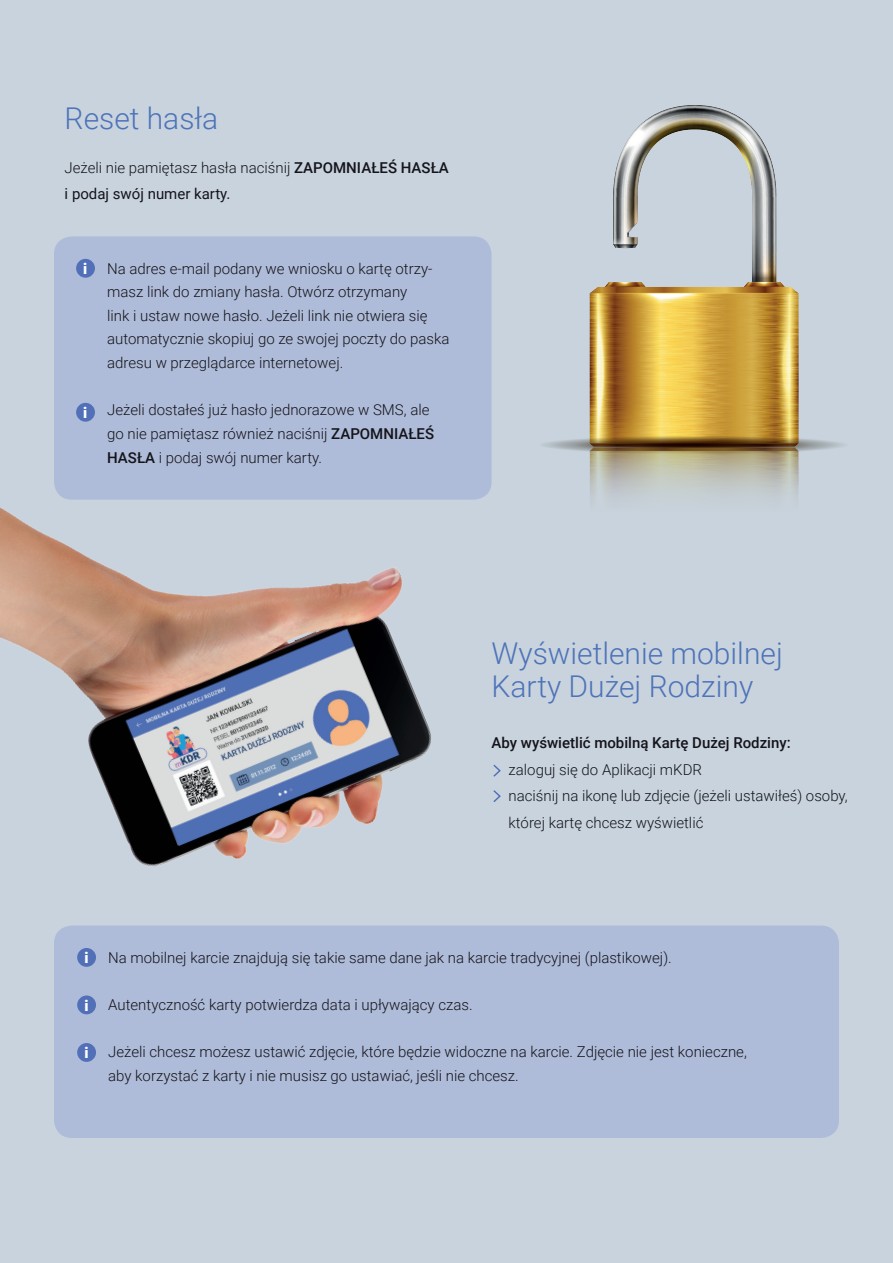
<style>
.page{position:relative;width:893px;height:1263px;background:#c8d3dd}
.page>*{position:absolute;margin:0;border:0;box-sizing:border-box;transform-origin:0 0}
.t1{font:300 30px/33.3px "Roboto";color:#4e73b9}
.t2{font:300 15px/23.7px "Roboto";color:#15141a}
.t3{font:500 15px "Roboto";color:#15141a}
.t4{font:900 15px "Roboto";color:#fff}
.s1{font-weight:500}
.s2{font-weight:400}
</style>
<div class="page">
<img style="left:0;top:244px;width:432px;height:894px">
<div style="left:54px;top:236px;width:438px;height:264px;background:#afbcd9;border-radius:18px"></div>
<div style="left:54px;top:925px;width:785px;height:213px;background:#afbcd9;border-radius:18px"></div>
<div style="left:76px;top:259px;width:19px;height:19px;background:#5270b7;border-radius:50%"></div>
<div style="left:77px;top:948px;width:19px;height:19px;background:#5270b7;border-radius:50%"></div>
<div style="left:76px;top:403px;width:19px;height:19px;background:#5270b7;border-radius:50%"></div>
<div style="left:77px;top:995px;width:19px;height:19px;background:#5270b7;border-radius:50%"></div>
<img style="left:474px;top:105px;width:369px;height:395px">
<svg style="left:493px;top:764px;width:8px;height:13px"></svg>
<svg style="left:493px;top:790px;width:8px;height:12px"></svg>
<div style="left:77px;top:1043px;width:19px;height:19px;background:#5270b7;border-radius:50%"></div>
<h1 class="t1" style="left:65px;top:100px;width:155px">Reset hasła</h1>
<p class="t2" style="left:65px;top:153px;width:386px;line-height:26.7px">Jeżeli nie pamiętasz hasła naciśnij <span class="s1">ZAPOMNIAŁEŚ HASŁA </span><span class="s2">i podaj swój numer karty.</span></p>
<p class="t4" style="left:83px;top:258px;width:6px">i</p>
<p class="t4" style="left:83px;top:402px;width:6px">i</p>
<p class="t2" style="left:107px;top:256px;width:344px">Na adres e-mail podany we wniosku o kartę otrzy&shy;masz link do zmiany hasła. Otwórz otrzymany<br>link i ustaw nowe hasło. Jeżeli link nie otwiera się automatycznie skopiuj go ze swojej poczty do paska adresu w przeglądarce internetowej.</p>
<p class="t2" style="left:107px;top:398px;width:329px">Jeżeli dostałeś już hasło jednorazowe w SMS, ale go nie pamiętasz również naciśnij <span class="s1">ZAPOMNIAŁEŚ<br>HASŁA</span> i podaj swój numer karty.</p>
<h1 class="t1" style="left:492px;top:635px;width:293px">Wyświetlenie mobilnej<br>Karty Dużej Rodziny</h1>
<p class="t3" style="left:492px;top:732px;width:301px">Aby wyświetlić mobilną Kartę Dużej Rodziny:</p>
<p class="t2" style="left:509px;top:755px;width:341px;line-height:26.7px">zaloguj się do Aplikacji mKDR<br>naciśnij na ikonę lub zdjęcie (jeżeli ustawiłeś) osoby, której kartę chcesz wyświetlić</p>
<p class="t4" style="left:84px;top:947px;width:6px">i</p>
<p class="t4" style="left:84px;top:995px;width:6px">i</p>
<p class="t4" style="left:84px;top:1042px;width:6px">i</p>
<p class="t2" style="left:108px;top:945px;width:565px">Na mobilnej karcie znajdują się takie same dane jak na karcie tradycyjnej (plastikowej).</p>
<p class="t2" style="left:108px;top:992px;width:366px">Autentyczność karty potwierdza data i upływający czas.</p>
<p class="t2" style="left:108px;top:1039px;width:640px">Jeżeli chcesz możesz ustawić zdjęcie, które będzie widoczne na karcie. Zdjęcie nie jest konieczne, aby korzystać z karty i nie musisz go ustawiać, jeśli nie chcesz.</p>
</div>
